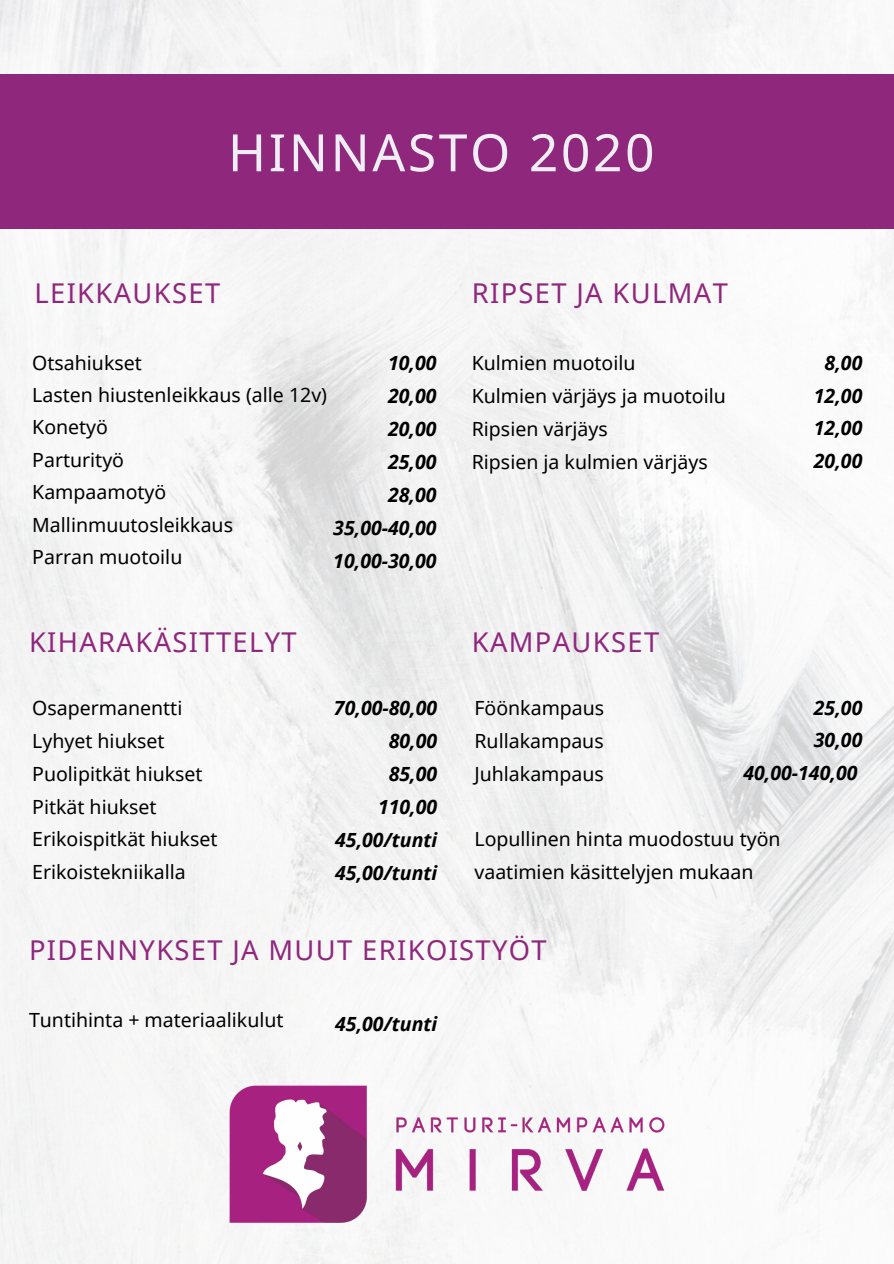
<style>
.page{position:relative;width:894px;height:1264px;background:#fff}
.page>*{position:absolute;margin:0;border:0;box-sizing:border-box;transform-origin:0 0}
.t1{font:51.6px "Noto Sans";letter-spacing:.05em;color:#efeef6}
.t2{font:27.3px "Noto Sans";letter-spacing:.05em;color:#8f277d}
.t3{font:19.5px/32.8px "Noto Sans";color:#000}
.t4{font:italic 700 19.5px/33px "Noto Sans";color:#000;text-align:right}
</style>
<div class="page">
<img style="left:0;top:0;width:893px;height:1263px">
<div style="left:0;top:74px;width:893px;height:155px;background:#8f277d"></div>
<img style="left:188px;top:1044px;width:517px;height:219px">
<h1 class="t1" style="left:228px;top:116px;width:428px">HINNASTO 2020</h1>
<h2 class="t2" style="left:34px;top:274px;width:187px">LEIKKAUKSET</h2>
<h2 class="t2" style="left:471px;top:274px;width:257px">RIPSET JA KULMAT</h2>
<p class="t3" style="left:32px;top:346px;width:296px;line-height:32.2px">Otsahiukset<br>Lasten hiustenleikkaus (alle 12v)<br>Konetyö<br>Parturityö<br>Kampaamotyö<br>Mallinmuutosleikkaus<br>Parran muotoilu</p>
<p class="t4" style="left:333px;top:346px;width:105px">10,00<br>20,00<br>20,00<br>25,00<br>28,00<br>35,00-40,00<br>10,00-30,00</p>
<p class="t4" style="left:813px;top:346px;width:50px;line-height:32.5px;text-align:center">8,00<br>12,00<br>12,00<br>20,00</p>
<p class="t3" style="left:471px;top:346px;width:255px">Kulmien muotoilu<br>Kulmien värjäys ja muotoilu<br>Ripsien värjäys<br>Ripsien ja kulmien värjäys</p>
<h2 class="t2" style="left:29px;top:622px;width:269px">KIHARAKÄSITTELYT</h2>
<p class="t3" style="left:32px;top:691px;width:187px">Osapermanentti<br>Lyhyet hiukset<br>Puolipitkät hiukset<br>Pitkät hiukset<br>Erikoispitkät hiukset<br>Erikoistekniikalla</p>
<p class="t4" style="left:334px;top:690px;width:105px">70,00-80,00<br>80,00<br>85,00<br>110,00<br>45,00/tunti<br>45,00/tunti</p>
<h2 class="t2" style="left:471px;top:622px;width:189px">KAMPAUKSET</h2>
<p class="t3" style="left:474px;top:691px;width:131px;text-align:justify">Föönkampaus Rullakampaus Juhlakampaus</p>
<p class="t4" style="left:743px;top:691px;width:120px;line-height:32.5px">25,00<br>30,00<br>40,00-140,00</p>
<p class="t3" style="left:474px;top:822px;width:307px">Lopullinen hinta muodostuu työn vaatimien käsittelyjen mukaan</p>
<h2 class="t2" style="left:29px;top:931px;width:519px">PIDENNYKSET JA MUUT ERIKOISTYÖT</h2>
<p class="t3" style="left:29px;top:1002px;width:256px">Tuntihinta + materiaalikulut</p>
<p class="t4" style="left:335px;top:1007px;width:104px">45,00/tunti</p>
</div>
